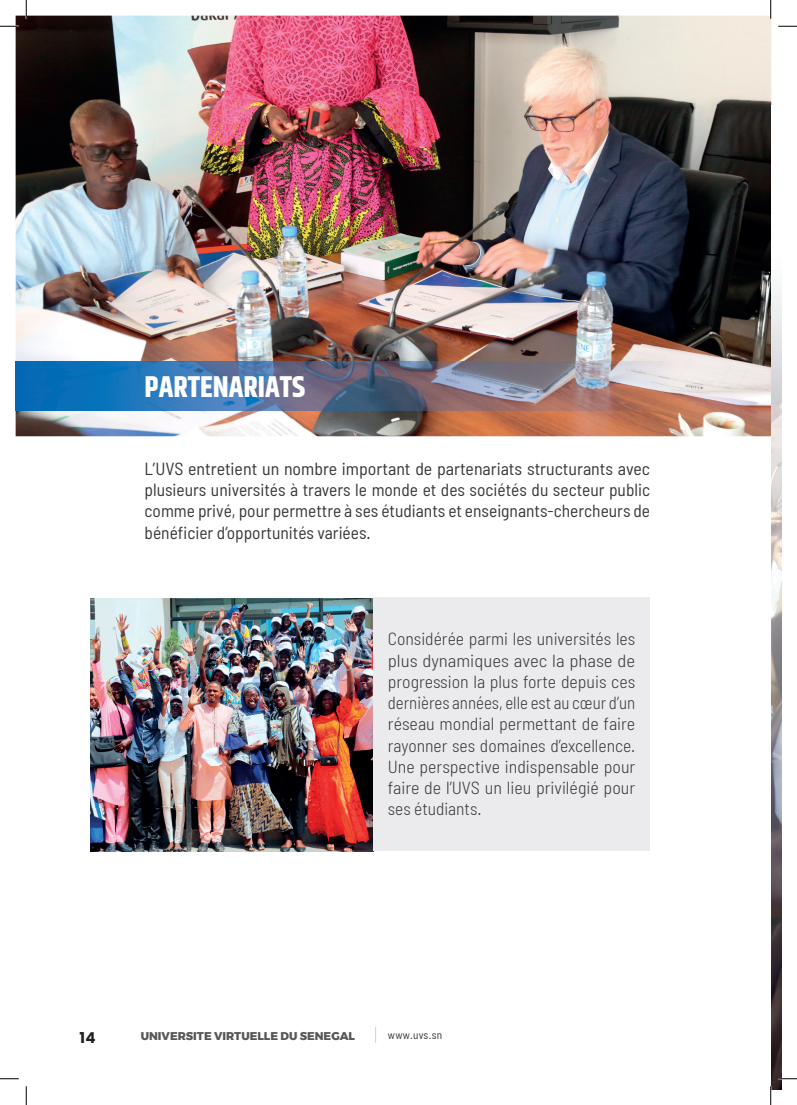
<style>
.page{position:relative;width:797px;height:1105px;background:#fff}
.page>*{position:absolute;margin:0;border:0;box-sizing:border-box;transform-origin:0 0}
.t1{font:700 30px "Khand";color:#fff}
.t2{font:300 semi-condensed 17.5px/21.2px "Barlow";color:#383839;text-align:justify}
.t3{font:semi-condensed 17.5px/21.2px "Barlow";color:#383839;text-align:justify}
.t4{font:700 15px "Poppins";color:#231f20}
.t5{font:800 11.25px "Montserrat";color:#57585a}
.t6{font:semi-condensed 11.25px "Barlow";letter-spacing:.025em;color:#383839}
</style>
<div class="page">
<svg style="left:375px;top:1027px;width:1px;height:16px"></svg>
<img style="left:90px;top:598px;width:283px;height:253px">
<img style="left:16px;top:16px;width:755px;height:420px">
<img style="left:771px;top:291px;width:10px;height:798px">
<div style="left:373px;top:597px;width:277px;height:254px;background:#ebebed"></div>
<img style="left:16px;top:361px;width:663px;height:50px">
<svg style="left:0;top:25px;width:19px;height:2px"></svg>
<svg style="left:778px;top:25px;width:19px;height:2px"></svg>
<svg style="left:0;top:1078px;width:19px;height:1px"></svg>
<svg style="left:778px;top:1078px;width:19px;height:1px"></svg>
<svg style="left:25px;top:0;width:2px;height:19px"></svg>
<svg style="left:25px;top:1086px;width:2px;height:19px"></svg>
<svg style="left:770px;top:0;width:1px;height:19px"></svg>
<svg style="left:770px;top:1086px;width:1px;height:19px"></svg>
<h1 class="t1" style="left:145px;top:365px;width:162px">PARTENARIATS</h1>
<p class="t3" style="left:145px;top:457px;width:507px">L’UVS entretient un nombre important de partenariats structurants avec plusieurs universités à travers le monde et des sociétés du secteur public comme privé, pour permettre à ses étudiants et enseignants-chercheurs de bénéficier d’opportunités variées.</p>
<p class="t2" style="left:388px;top:628px;width:249px">Considérée parmi les universités les plus dynamiques avec la phase de progression la plus forte depuis ces dernières années, elle est au cœur d’un réseau mondial permettant de faire rayonner ses domaines d’excellence.<br>Une perspective indispensable pour faire de l’UVS un lieu privilégié pour ses étudiants.</p>
<p class="t4" style="left:80px;top:1029px;width:18px">14</p>
<p class="t5" style="left:141px;top:1026px;width:216px">UNIVERSITE VIRTUELLE DU SENEGAL</p>
<p class="t6" style="left:388px;top:1028px;width:56px">www.uvs.sn</p>
</div>
